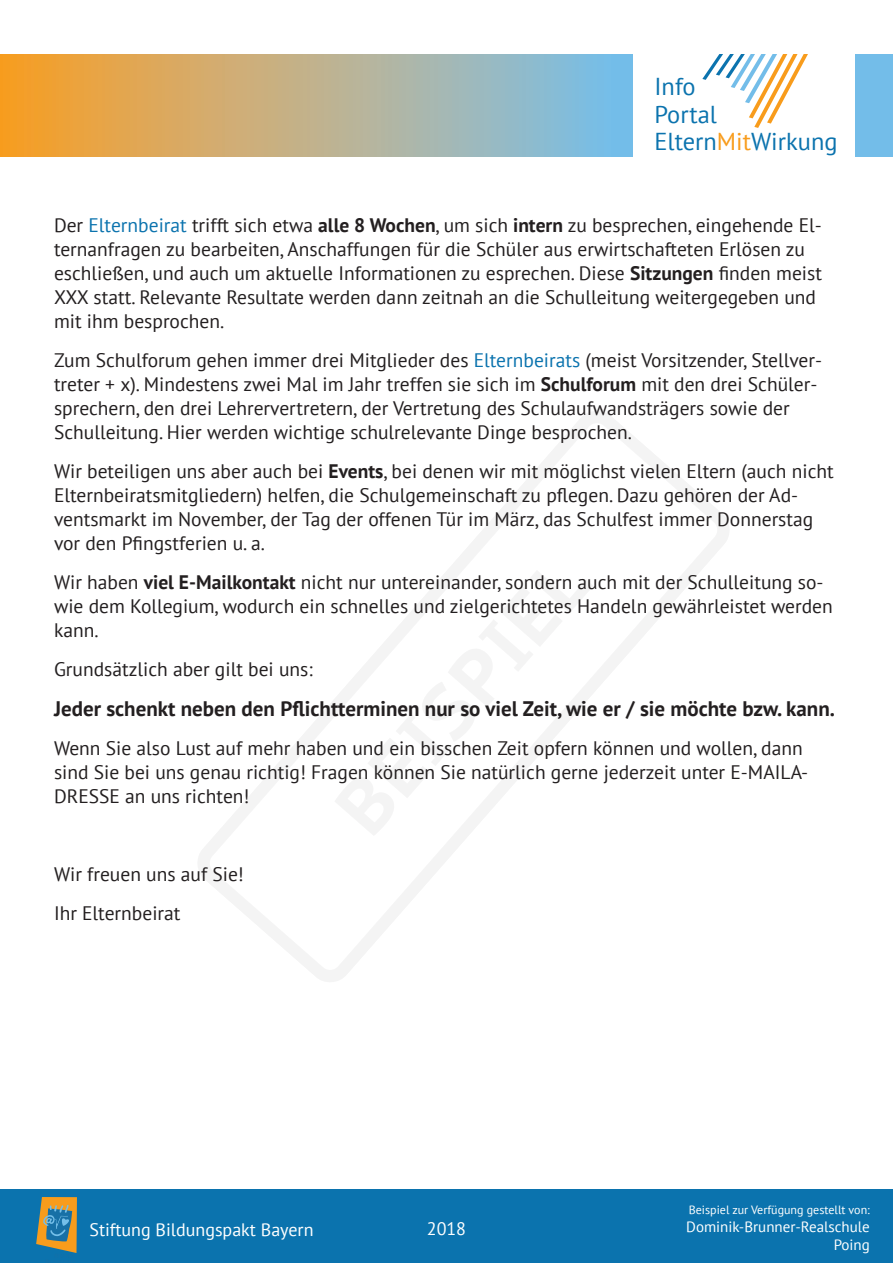
<style>
.page{position:relative;width:893px;height:1263px;background:#fff}
.page>*{position:absolute;margin:0;border:0;box-sizing:border-box;transform-origin:0 0}
.t1{font:700 75.9px "PT Sans Caption";color:#231f20}
.t2{font:24.45px/27.3px "PT Sans";color:#0b73ae}
.Unterüberschrift{font:700 21px "PT Sans";color:#231f20}
.Textblock{font:19.5px/24px "PT Sans";color:#231f20}
.Auflistung{font:19.5px "PT Sans";color:#231f20}
.t3{font:18px "PT Sans";color:#fff}
.t4{font:15px "PT Sans";color:#fff}
.t5{font:12px "PT Sans";color:#fff}
.s1{color:#f89c1c}
.s2{color:#0b73ae}
.s3{font-weight:700}
</style>
<div class="page">
<svg style="left:0;top:54px;width:893px;height:102px;background:#b7b190"></svg>
<div style="left:633px;top:48px;width:221px;height:124px;background:#fff"></div>
<svg style="left:702px;top:54px;width:106px;height:74px"></svg>
<div style="left:0;top:1189px;width:893px;height:74px;background:#0b73ae"></div>
<svg style="left:36px;top:1197px;width:41px;height:56px"></svg>
<svg style="left:198px;top:411px;width:531px;height:571px"></svg>
<p class="t2" style="left:654px;top:73px;width:185px">Info<br>Portal<br>Eltern<span class="s1">Mit</span>Wirkung</p>
<p class="Textblock" style="left:54px;top:213px;width:769px">Der <span class="s2">Elternbeirat</span> trifft sich etwa <span class="s3">alle 8 Wochen</span>, um sich <span class="s3">intern</span> zu besprechen, eingehende El&shy;ternanfragen zu bearbeiten, Anschaffungen für die Schüler aus erwirtschafteten Erlösen zu eschließen, und auch um aktuelle Informationen zu esprechen. Diese <span class="s3">Sitzungen</span> finden meist XXX statt. Relevante Resultate werden dann zeitnah an die Schulleitung weitergegeben und mit ihm besprochen.</p>
<p class="Textblock" style="left:54px;top:348px;width:770px">Zum Schulforum gehen immer drei Mitglieder des <span class="s2">Elternbeirats</span> (meist Vorsitzender, Stellver&shy;treter + x). Mindestens zwei Mal im Jahr treffen sie sich im <span class="s3">Schulforum</span> mit den drei Schüler&shy;sprechern, den drei Lehrervertretern, der Vertretung des Schulaufwandsträgers sowie der Schulleitung. Hier werden wichtige schulrelevante Dinge besprochen.</p>
<p class="Textblock" style="left:54px;top:459px;width:781px">Wir beteiligen uns aber auch bei <span class="s3">Events</span>, bei denen wir mit möglichst vielen Eltern (auch nicht Elternbeiratsmitgliedern) helfen, die Schulgemeinschaft zu pflegen. Dazu gehören der Ad&shy;ventsmarkt im November, der Tag der offenen Tür im März, das Schulfest immer Donnerstag vor den Pfingstferien u. a.</p>
<p class="Textblock" style="left:54px;top:570px;width:780px">Wir haben <span class="s3">viel E-Mailkontakt</span> nicht nur untereinander, sondern auch mit der Schulleitung so&shy;wie dem Kollegium, wodurch ein schnelles und zielgerichtetes Handeln gewährleistet werden kann.</p>
<p class="Textblock" style="left:54px;top:657px;width:260px">Grundsätzlich aber gilt bei uns:</p>
<p class="Unterüberschrift" style="left:54px;top:695px;width:782px">Jeder schenkt neben den Pflichtterminen nur so viel Zeit, wie er / sie möchte bzw. kann.</p>
<p class="Textblock" style="left:54px;top:736px;width:756px">Wenn Sie also Lust auf mehr haben und ein bisschen Zeit opfern können und wollen, dann sind Sie bei uns genau richtig! Fragen können Sie natürlich gerne jederzeit unter E-MAILA-<br>DRESSE an uns richten!</p>
<h1 class="t1" style="left:313px;top:790px;width:340px;rotate:-49deg">BEISPIEL</h1>
<p class="Auflistung" style="left:54px;top:862px;width:191px">Wir freuen uns auf Sie!</p>
<p class="Auflistung" style="left:54px;top:901px;width:128px">Ihr Elternbeirat</p>
<p class="t3" style="left:90px;top:1218px;width:226px">Stiftung Bildungspakt Bayern</p>
<p class="t3" style="left:427px;top:1217px;width:41px">2018</p>
<p class="t5" style="left:689px;top:1202px;width:183px">Beispiel zur Verfügung gestellt von:</p>
<p class="t4" style="left:686px;top:1217px;width:185px">Dominik-Brunner-Realschule</p>
<p class="t4" style="left:834px;top:1235px;width:38px">Poing</p>
</div>
